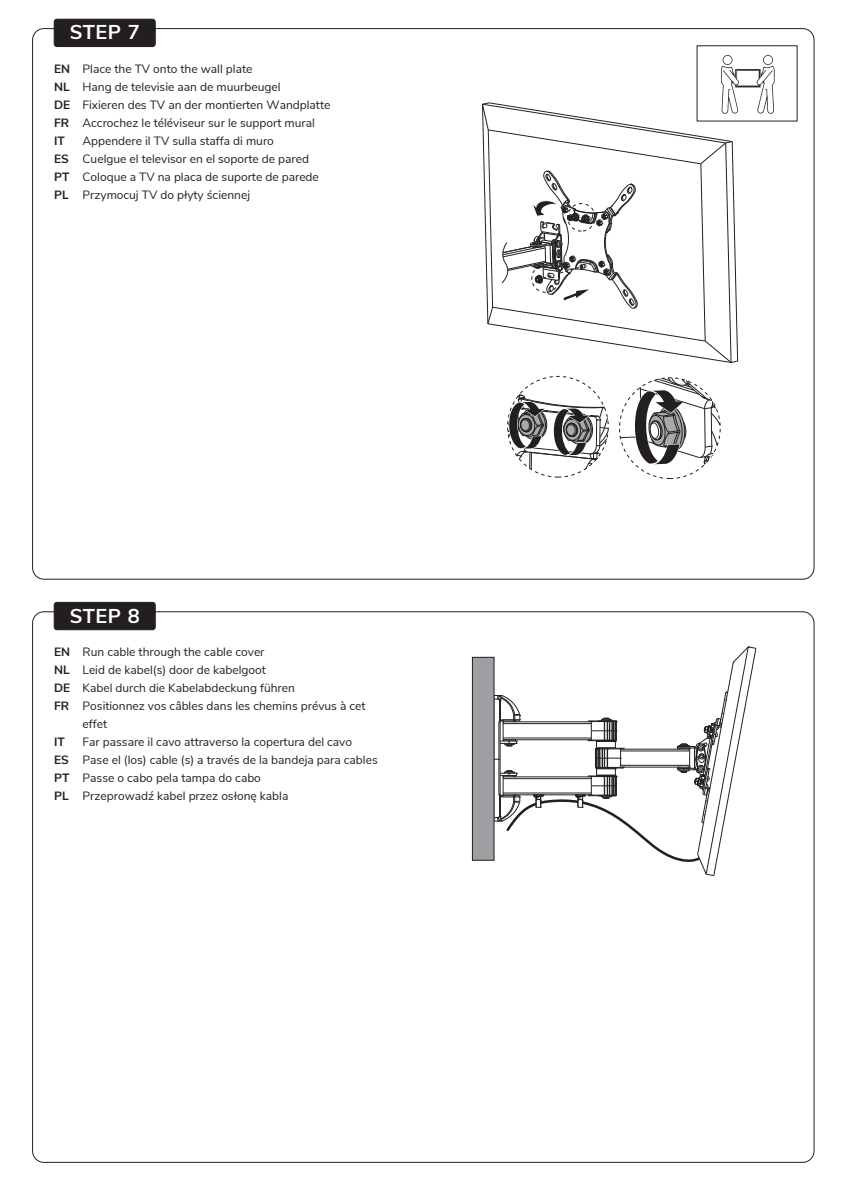
<style>
.page{position:relative;width:842px;height:1191px;background:#fff}
.page>*{position:absolute;margin:0;border:0;box-sizing:border-box;transform-origin:0 0}
.t1{font:700 20px "Nunito Sans";letter-spacing:.03em;color:#fff}
.t2{font:12px/18px "Nunito Sans";color:#231f20}
.t3{font:700 12px/18px "Nunito Sans";color:#231f20}
</style>
<div class="page">
<div style="left:54px;top:19px;width:101px;height:28px;background:#231f20;border-radius:3px"></div>
<div style="left:54px;top:19px;width:102px;height:28px;border:1px solid #231f20;border-radius:3px"></div>
<div style="left:54px;top:602px;width:101px;height:27px;background:#231f20;border-radius:3px"></div>
<div style="left:54px;top:602px;width:102px;height:28px;border:1px solid #231f20;border-radius:3px"></div>
<svg style="left:620px;top:377px;width:101px;height:88px"></svg>
<svg style="left:507px;top:394px;width:102px;height:76px"></svg>
<svg style="left:482px;top:55px;width:293px;height:308px"></svg>
<svg style="left:494px;top:646px;width:263px;height:230px"></svg>
<div style="left:472px;top:657px;width:22px;height:203px;background:#9d9fa2"></div>
<div style="left:472px;top:657px;width:22px;height:203px;border:1px solid #231f20"></div>
<h1 class="t1" style="left:70px;top:25px;width:72px">STEP 7</h1>
<p class="t3" style="left:54px;top:61px;width:18px">EN<br>NL<br>DE<br>FR<br>IT<br>ES<br>PT<br>PL</p>
<p class="t2" style="left:83px;top:60px;width:249px">Place the TV onto the wall plate<br>Hang de televisie aan de muurbeugel<br>Fixieren des TV an der montierten Wandplatte Accrochez le téléviseur sur le support mural Appendere il TV sulla staffa di muro<br>Cuelgue el televisor en el soporte de pared Coloque a TV na placa de suporte de parede Przymocuj TV do płyty ściennej</p>
<h1 class="t1" style="left:70px;top:608px;width:72px">STEP 8</h1>
<p class="t3" style="left:54px;top:643px;width:18px;text-align:justify">EN NL DE FR</p>
<p class="t3" style="left:54px;top:733px;width:17px">IT<br>ES<br>PT<br>PL</p>
<p class="t2" style="left:83px;top:643px;width:297px">Run cable through the cable cover<br>Leid de kabel(s) door de kabelgoot<br>Kabel durch die Kabelabdeckung führen<br>Positionnez vos câbles dans les chemins prévus à cet effet<br>Far passare il cavo attraverso la copertura del cavo Pase el (los) cable (s) a través de la bandeja para cables Passe o cabo pela tampa do cabo<br>Przeprowadź kabel przez osłonę kabla</p>
</div>
